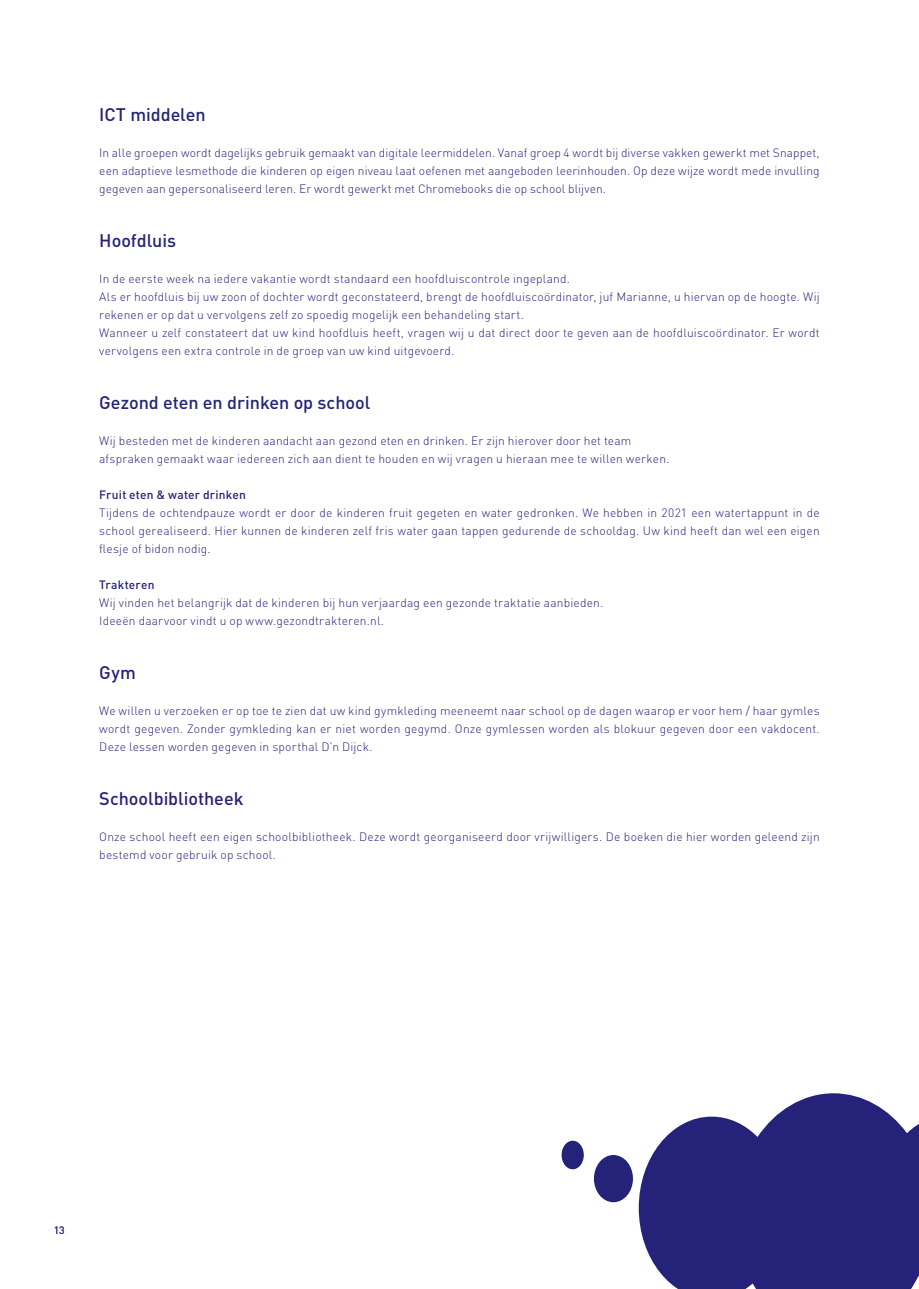
<style>
.page{position:relative;width:919px;height:1289px;background:#fff}
.page>*{position:absolute;margin:0;border:0;box-sizing:border-box;transform-origin:0 0}
.t1{font:500 18px "DIN Pro";letter-spacing:-.005em;color:#252279}
.t2{font:300 12px/18px "DIN Pro";letter-spacing:.015em;color:#252279}
.t3{font:500 12px "DIN Pro";letter-spacing:.015em;color:#252279}
.t4{font:10.5px "DIN";color:#252279}
</style>
<div class="page">
<svg style="left:638px;top:1093px;width:280px;height:195px;background:#44418c"></svg>
<div style="left:594px;top:1154px;width:39px;height:48px;background:#252279;border-radius:50%"></div>
<div style="left:561px;top:1140px;width:22px;height:29px;background:#252279;border-radius:50%"></div>
<h1 class="t1" style="left:99px;top:102px;width:108px">ICT middelen</h1>
<p class="t2" style="left:99px;top:143px;width:722px;text-align:justify">In alle groepen wordt dagelijks gebruik gemaakt van digitale leermiddelen. Vanaf groep 4 wordt bij diverse vakken gewerkt met Snappet, een adaptieve lesmethode die kinderen op eigen niveau laat oefenen met aangeboden leerinhouden. Op deze wijze wordt mede invulling gegeven aan gepersonaliseerd leren. Er wordt gewerkt met Chromebooks die op school blijven.</p>
<h1 class="t1" style="left:99px;top:228px;width:78px">Hoofdluis</h1>
<p class="t2" style="left:99px;top:269px;width:722px">In de eerste week na iedere vakantie wordt standaard een hoofdluiscontrole ingepland.<br>Als er hoofdluis bij uw zoon of dochter wordt geconstateerd, brengt de hoofdluiscoördinator, juf Marianne, u hiervan op de hoogte. Wij rekenen er op dat u vervolgens zelf zo spoedig mogelijk een behandeling start.<br>Wanneer u zelf constateert dat uw kind hoofdluis heeft, vragen wij u dat direct door te geven aan de hoofdluiscoördinator. Er wordt vervolgens een extra controle in de groep van uw kind uitgevoerd.</p>
<h1 class="t1" style="left:99px;top:390px;width:272px">Gezond eten en drinken op school</h1>
<p class="t2" style="left:99px;top:431px;width:571px">Wij besteden met de kinderen aandacht aan gezond eten en drinken. Er zijn hierover door het team afspraken gemaakt waar iedereen zich aan dient te houden en wij vragen u hieraan mee te willen werken.</p>
<p class="t3" style="left:99px;top:486px;width:148px">Fruit eten &amp; water drinken</p>
<p class="t2" style="left:99px;top:503px;width:722px;text-align:justify">Tijdens de ochtendpauze wordt er door de kinderen fruit gegeten en water gedronken. We hebben in 2021 een watertappunt in de school gerealiseerd. Hier kunnen de kinderen zelf fris water gaan tappen gedurende de schooldag. Uw kind heeft dan wel een eigen flesje of bidon nodig.</p>
<p class="t3" style="left:99px;top:576px;width:57px">Trakteren</p>
<p class="t2" style="left:99px;top:593px;width:505px">Wij vinden het belangrijk dat de kinderen bij hun verjaardag een gezonde traktatie aanbieden.<br>Ideeën daarvoor vindt u op www.gezondtrakteren.nl.</p>
<h1 class="t1" style="left:99px;top:660px;width:38px">Gym</h1>
<p class="t2" style="left:99px;top:701px;width:722px;text-align:justify">We willen u verzoeken er op toe te zien dat uw kind gymkleding meeneemt naar school op de dagen waarop er voor hem / haar gymles wordt gegeven. Zonder gymkleding kan er niet worden gegymd. Onze gymlessen worden als blokuur gegeven door een vakdocent.<br>Deze lessen worden gegeven in sporthal D’n Dijck.</p>
<h1 class="t1" style="left:99px;top:786px;width:146px">Schoolbibliotheek</h1>
<p class="t2" style="left:99px;top:827px;width:722px">Onze school heeft een eigen schoolbibliotheek. Deze wordt georganiseerd door vrijwilligers. De boeken die hier worden geleend zijn bestemd voor gebruik op school.</p>
<p class="t4" style="left:54px;top:1223px;width:12px">13</p>
</div>
